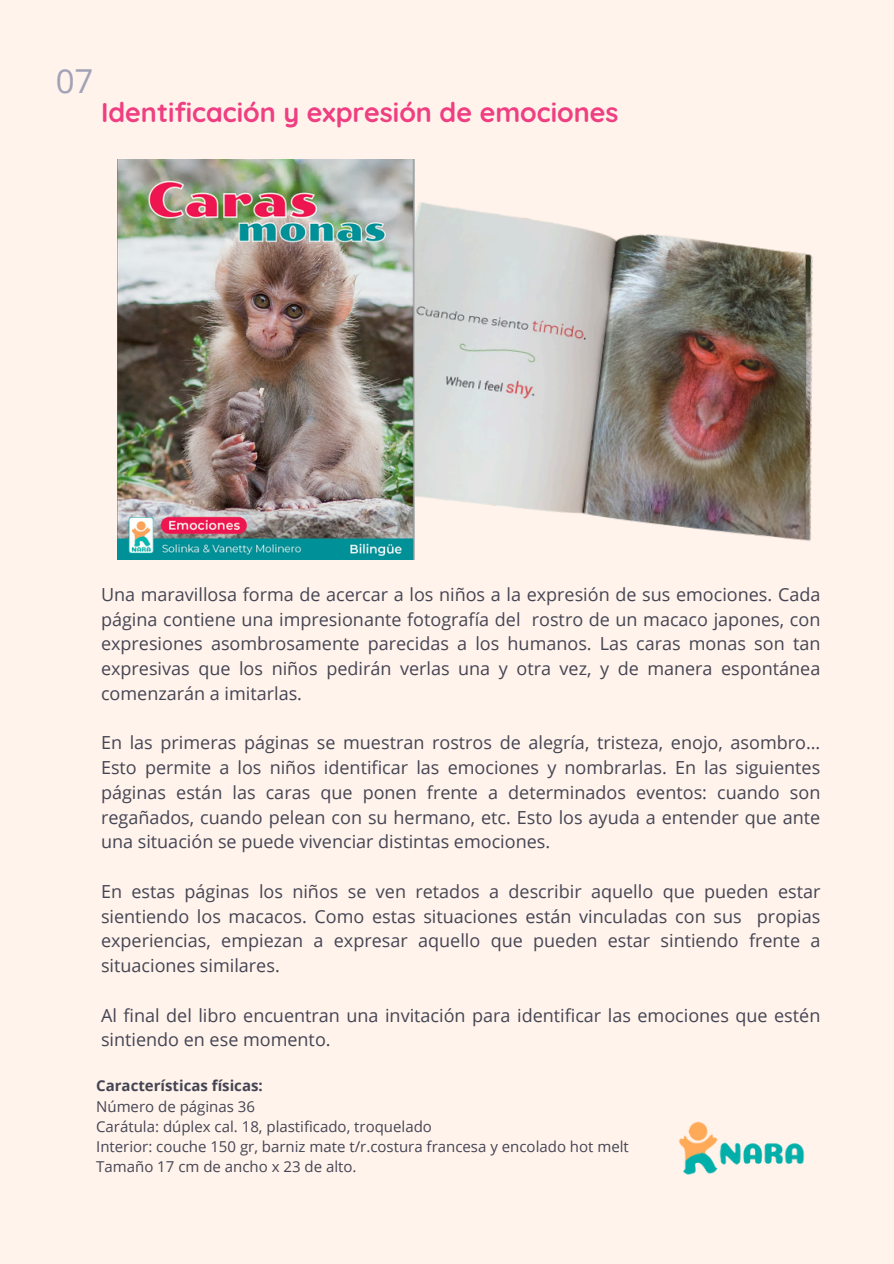
<style>
.page{position:relative;width:894px;height:1264px;background:#fff}
.page>*{position:absolute;margin:0;border:0;box-sizing:border-box;transform-origin:0 0}
.t1{font:33px "Open Sans";color:#a1a2b6}
.t2{font:700 27px "Quicksand";color:#ef3e81}
.t3{font:18px/24.8px "Open Sans";color:#444554;text-align:justify}
.t4{font:15px "Open Sans";color:#444554}
.t5{font:700 15px "Open Sans";color:#444554}
</style>
<div class="page">
<div style="left:0;top:0;width:893px;height:1263px;background:#fff3eb"></div>
<img style="left:414px;top:195px;width:399px;height:364px">
<img style="left:117px;top:160px;width:297px;height:399px">
<img style="left:679px;top:1121px;width:124px;height:52px">
<p class="t1" style="left:56px;top:57px;width:39px">07</p>
<p class="t2" style="left:101px;top:95px;width:519px">Identificación y expresión de emociones</p>
<h1 class="t3" style="left:101px;top:581px;width:720px">Una maravillosa forma de acercar a los niños a la expresión de sus emociones. Cada página contiene una impresionante fotografía del rostro de un macaco japones, con expresiones asombrosamente parecidas a los humanos. Las caras monas son tan expresivas que los niños pedirán verlas una y otra vez, y de manera espontánea comenzarán a imitarlas.</h1>
<p class="t3" style="left:101px;top:730px;width:720px">En las primeras páginas se muestran rostros de alegría, tristeza, enojo, asombro...<br>Esto permite a los niños identificar las emociones y nombrarlas. En las siguientes páginas están las caras que ponen frente a determinados eventos: cuando son regañados, cuando pelean con su hermano, etc. Esto los ayuda a entender que ante una situación se puede vivenciar distintas emociones.</p>
<p class="t3" style="left:101px;top:878px;width:720px">En estas páginas los niños se ven retados a describir aquello que pueden estar sientiendo los macacos. Como estas situaciones están vinculadas con sus propias experiencias, empiezan a expresar aquello que pueden estar sintiendo frente a situaciones similares.</p>
<h2 class="t3" style="left:101px;top:1002px;width:720px">Al final del libro encuentran una invitación para identificar las emociones que estén sintiendo en ese momento.</h2>
<h2 class="t5" style="left:96px;top:1075px;width:168px">Características físicas:</h2>
<h2 class="t4" style="left:96px;top:1095px;width:160px">Número de páginas 36</h2>
<h2 class="t4" style="left:96px;top:1115px;width:337px">Carátula: dúplex cal. 18, plastificado, troquelado</h2>
<p class="t4" style="left:96px;top:1135px;width:534px">Interior: couche 150 gr, barniz mate t/r.costura francesa y encolado hot melt</p>
<p class="t4" style="left:96px;top:1156px;width:262px">Tamaño 17 cm de ancho x 23 de alto.</p>
</div>
